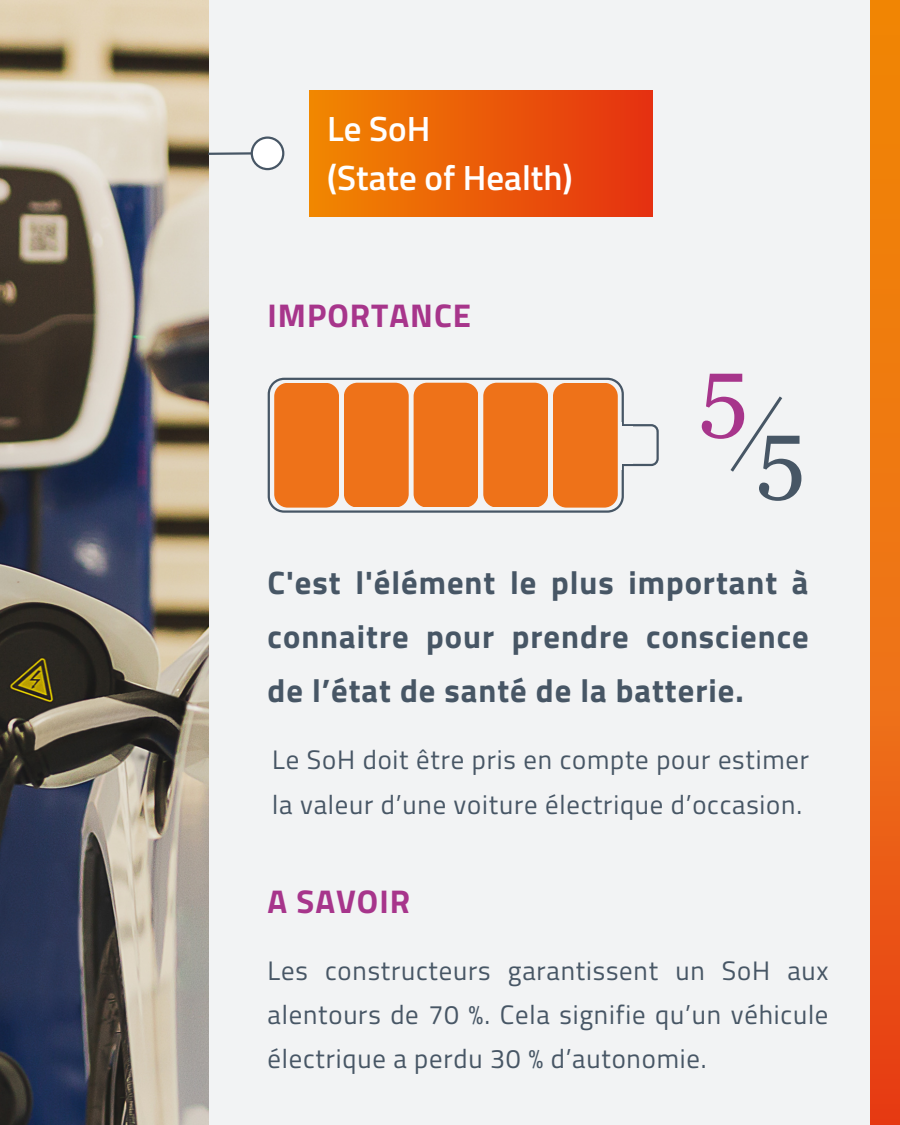
<style>
.page{position:relative;width:900px;height:1125px;background:#f2f3f4}
.page>*{position:absolute;margin:0;border:0;box-sizing:border-box;transform-origin:0 0}
.t1{font:92.8px "Georgia";color:#a7358b}
.t2{font:92.8px "Georgia";color:#475665}
.t3{font:600 35px "Titillium Web";color:#fff}
.t4{font:700 32.9px "Titillium Web";letter-spacing:.03em;color:#a7358b}
.t5{font:700 32.5px/54px "Titillium Web";letter-spacing:.03em;color:#475665;text-align:justify}
.t6{font:26.7px/44.2px "Titillium Web";letter-spacing:.03em;color:#475665}
</style>
<div class="page">
<img style="left:0;top:0;width:208px;height:1125px">
<svg style="left:871px;top:0;width:29px;height:1125px;background:#ed6d10"></svg>
<div style="left:309px;top:90px;width:344px;height:127px;background:linear-gradient(to right,#f18800,#e53011)"></div>
<svg style="left:206px;top:136px;width:78px;height:34px"></svg>
<svg style="left:268px;top:378px;width:356px;height:135px"></svg>
<svg style="left:622px;top:424px;width:37px;height:42px"></svg>
<div style="left:607px;top:423px;width:15px;height:47px;background:#f2f3f4"></div>
<div style="left:274px;top:383px;width:65px;height:124px;background:#ee7219;border-radius:14px"></div>
<div style="left:344px;top:383px;width:65px;height:124px;background:#ee7219;border-radius:14px"></div>
<div style="left:414px;top:383px;width:64px;height:124px;background:#ee7219;border-radius:14px"></div>
<div style="left:483px;top:383px;width:65px;height:124px;background:#ee7219;border-radius:14px"></div>
<div style="left:553px;top:383px;width:65px;height:124px;background:#ee7219;border-radius:14px"></div>
<div style="left:618px;top:426px;width:14px;height:38px;background:#f2f3f4"></div>
<svg style="left:730px;top:396px;width:53px;height:76px"></svg>
<p class="t3" style="left:327px;top:102px;width:105px">Le SoH</p>
<p class="t3" style="left:327px;top:151px;width:247px">(State of Health)</p>
<p class="t4" style="left:268px;top:289px;width:205px">IMPORTANCE</p>
<p class="t1" style="left:699px;top:337px;width:50px">5</p>
<p class="t2" style="left:756px;top:399px;width:50px">5</p>
<p class="t5" style="left:268px;top:555px;width:543px">C'est l'élément le plus important à connaitre pour prendre conscience de l’état de santé de la batterie.</p>
<p class="t6" style="left:272px;top:737px;width:538px">Le SoH doit être pris en compte pour estimer la valeur d’une voiture électrique d’occasion.</p>
<p class="t4" style="left:268px;top:876px;width:144px">A SAVOIR</p>
<p class="t6" style="left:268px;top:948px;width:563px;text-align:justify">Les constructeurs garantissent un SoH aux alentours de 70 %. Cela signifie qu’un véhicule électrique a perdu 30 % d’autonomie.</p>
</div>
